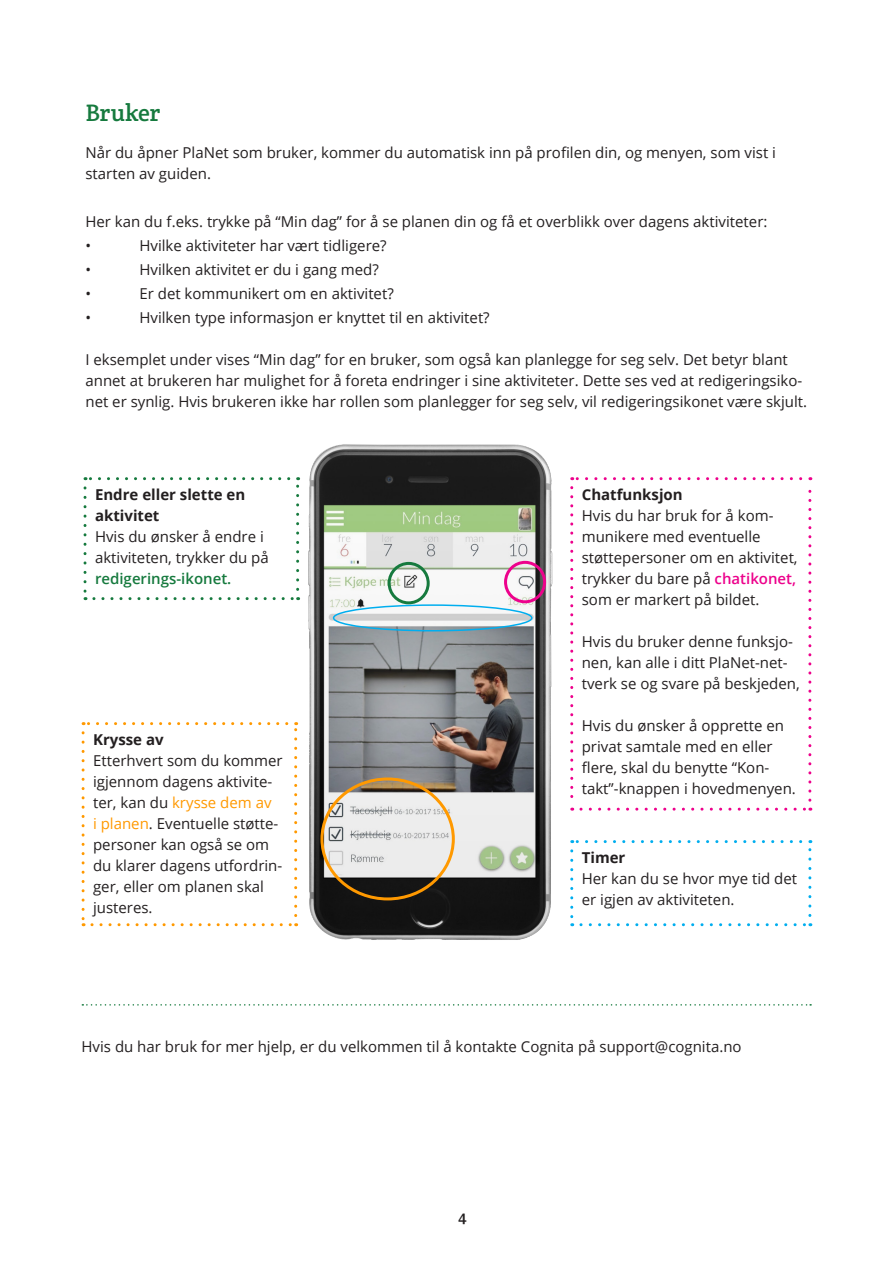
<style>
.page{position:relative;width:893px;height:1263px;background:#fff}
.page>*{position:absolute;margin:0;border:0;box-sizing:border-box;transform-origin:0 0}
.t1{font:24px "Crete Round";color:#167a3e}
.t2{font:16.5px "Crete Round";color:#231f20}
.t3{font:15px/21px "Open Sans";color:#231f20}
.t4{font:700 15px "Open Sans";color:#231f20}
.s1{font-weight:600;color:#167a3e}
.s2{color:#f90}
.s3{font-weight:600;color:#ed028c}
</style>
<div class="page">
<img style="left:263px;top:444px;width:338px;height:496px">
<svg style="left:82px;top:733px;width:3px;height:193px"></svg>
<svg style="left:92px;top:923px;width:205px;height:3px"></svg>
<svg style="left:294px;top:722px;width:3px;height:193px"></svg>
<svg style="left:83px;top:722px;width:204px;height:3px"></svg>
<svg style="left:570px;top:488px;width:3px;height:323px"></svg>
<svg style="left:581px;top:808px;width:230px;height:3px"></svg>
<svg style="left:808px;top:477px;width:3px;height:323px"></svg>
<svg style="left:572px;top:477px;width:229px;height:3px"></svg>
<div style="left:387px;top:562px;width:43px;height:42px;border:3px solid #167a3e;border-radius:50%"></div>
<svg style="left:84px;top:488px;width:3px;height:112px"></svg>
<svg style="left:94px;top:597px;width:205px;height:3px"></svg>
<svg style="left:296px;top:477px;width:3px;height:112px"></svg>
<svg style="left:85px;top:477px;width:204px;height:3px"></svg>
<div style="left:320px;top:777px;width:135px;height:123px;border:3px solid #f90;border-radius:50%"></div>
<div style="left:333px;top:604px;width:199px;height:27px;border:2px solid #00aeef;border-radius:50%"></div>
<svg style="left:570px;top:851px;width:3px;height:75px"></svg>
<svg style="left:581px;top:923px;width:230px;height:3px"></svg>
<svg style="left:808px;top:840px;width:3px;height:75px"></svg>
<svg style="left:572px;top:840px;width:229px;height:3px"></svg>
<svg style="left:82px;top:1004px;width:729px;height:1px"></svg>
<div style="left:504px;top:561px;width:42px;height:42px;border:3px solid #ed028c;border-radius:50%"></div>
<p class="t1" style="left:86px;top:97px;width:76px">Bruker</p>
<p class="t3" style="left:85px;top:142px;width:692px">Når du åpner PlaNet som bruker, kommer du automatisk inn på profilen din, og menyen, som vist i starten av guiden.</p>
<p class="t3" style="left:85px;top:211px;width:683px">Her kan du f.eks. trykke på “Min dag” for å se planen din og få et overblikk over dagens aktiviteter:</p>
<p class="t3" style="left:85px;top:235px;width:7px">•</p>
<p class="t3" style="left:139px;top:235px;width:249px">Hvilke aktiviteter har vært tidligere?</p>
<p class="t3" style="left:85px;top:259px;width:7px">•</p>
<p class="t3" style="left:139px;top:259px;width:241px">Hvilken aktivitet er du i gang med?</p>
<p class="t3" style="left:85px;top:283px;width:7px">•</p>
<p class="t3" style="left:139px;top:283px;width:256px">Er det kommunikert om en aktivitet?</p>
<p class="t3" style="left:85px;top:307px;width:7px">•</p>
<p class="t3" style="left:139px;top:307px;width:352px">Hvilken type informasjon er knyttet til en aktivitet?</p>
<p class="t3" style="left:85px;top:349px;width:723px">I eksemplet under vises “Min dag” for en bruker, som også kan planlegge for seg selv. Det betyr blant annet at brukeren har mulighet for å foreta endringer i sine aktiviteter. Dette ses ved at redigeringsiko&shy;net er synlig. Hvis brukeren ikke har rollen som planlegger for seg selv, vil redigeringsikonet være skjult.</p>
<p class="t4" style="left:95px;top:484px;width:152px">Endre eller slette en</p>
<p class="t4" style="left:95px;top:505px;width:66px">aktivitet</p>
<p class="t3" style="left:95px;top:526px;width:175px">Hvis du ønsker å endre i aktiviteten, trykker du på <span class="s1">redigerings-ikonet.</span></p>
<p class="t4" style="left:93px;top:729px;width:72px">Krysse av</p>
<p class="t3" style="left:93px;top:750px;width:191px">Etterhvert som du kommer igjennom dagens aktivite&shy;ter, kan du <span class="s2">krysse dem av<br>i planen</span>. Eventuelle støtte&shy;personer kan også se om du klarer dagens utfordrin&shy;ger, eller om planen skal justeres.</p>
<p class="t4" style="left:582px;top:484px;width:102px">Chatfunksjon</p>
<p class="t3" style="left:582px;top:505px;width:217px">Hvis du har bruk for å kom&shy;munikere med eventuelle støttepersoner om en aktivitet, trykker du bare på <span class="s3">chatikonet, </span>som er markert på bildet.</p>
<p class="t3" style="left:582px;top:631px;width:219px">Hvis du bruker denne funksjo&shy;nen, kan alle i ditt PlaNet-net&shy;tverk se og svare på beskjeden,</p>
<p class="t3" style="left:582px;top:715px;width:216px">Hvis du ønsker å opprette en privat samtale med en eller flere, skal du benytte “Kon&shy;takt”-knappen i hovedmenyen.</p>
<p class="t4" style="left:582px;top:847px;width:45px">Timer</p>
<p class="t3" style="left:582px;top:868px;width:217px">Her kan du se hvor mye tid det er igjen av aktiviteten.</p>
<p class="t3" style="left:82px;top:1036px;width:662px">Hvis du har bruk for mer hjelp, er du velkommen til å kontakte Cognita på support@cognita.no</p>
<p class="t2" style="left:458px;top:1205px;width:10px">4</p>
</div>
